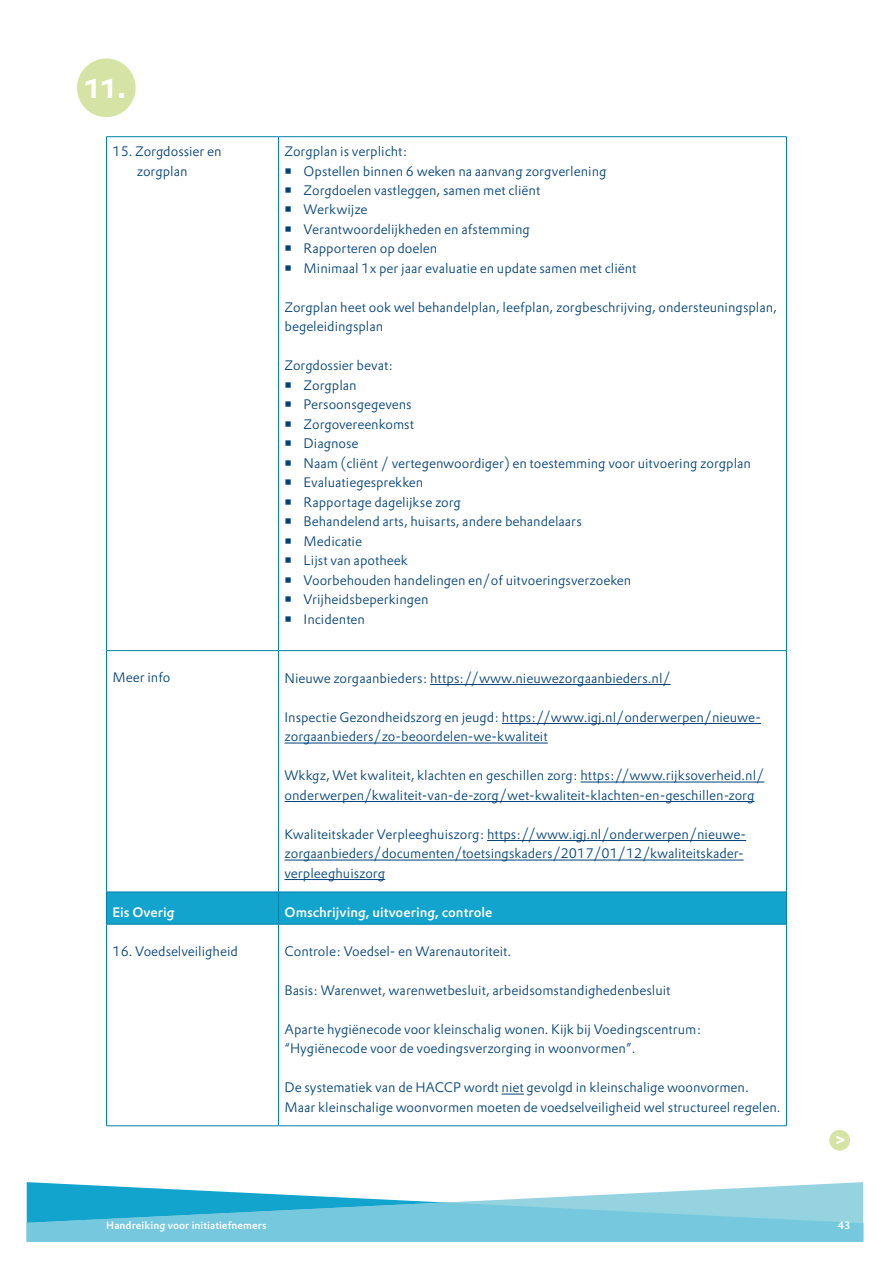
<style>
.page{position:relative;width:893px;height:1263px;background:#fff}
.page>*{position:absolute;margin:0;border:0;box-sizing:border-box;transform-origin:0 0}
.t1{font:700 27px "DTL Prokyon TOT";color:#fff}
.t2{font:700 16.95px "DTL Prokyon TOT";color:#fff}
.t3{font:300 13.5px/19.5px "DTL Prokyon TOT";color:#004179}
.t4{font:500 13.5px "DTL Prokyon TOT";color:#fff}
.t5{font:500 10.5px "DTL Prokyon TOT";letter-spacing:.005em;color:#fff}
</style>
<div class="page">
<svg style="left:27px;top:1182px;width:836px;height:20px"></svg>
<svg style="left:27px;top:1202px;width:836px;height:40px;background:#6dc4dc"></svg>
<div style="left:107px;top:893px;width:679px;height:31px;background:#12a4cd"></div>
<hr style="left:106px;top:137px;width:1px;height:513px;background:#0080ab">
<hr style="left:106px;top:136px;width:173px;height:1px;background:#0080ab">
<hr style="left:278px;top:137px;width:1px;height:513px;background:#0080ab">
<hr style="left:279px;top:136px;width:508px;height:1px;background:#0080ab">
<hr style="left:786px;top:137px;width:1px;height:513px;background:#0080ab">
<hr style="left:106px;top:651px;width:1px;height:241px;background:#0080ab">
<hr style="left:106px;top:650px;width:173px;height:1px;background:#0080ab">
<hr style="left:278px;top:651px;width:1px;height:241px;background:#0080ab">
<hr style="left:279px;top:650px;width:508px;height:1px;background:#0080ab">
<hr style="left:786px;top:651px;width:1px;height:241px;background:#0080ab">
<hr style="left:106px;top:924px;width:1px;height:201px;background:#0080ab">
<hr style="left:278px;top:924px;width:1px;height:201px;background:#0080ab">
<hr style="left:786px;top:924px;width:1px;height:201px;background:#0080ab">
<hr style="left:106px;top:1125px;width:173px;height:1px;background:#0080ab">
<hr style="left:279px;top:1125px;width:508px;height:1px;background:#0080ab">
<hr style="left:106px;top:892px;width:173px;height:1px;background:#0080ab">
<hr style="left:106px;top:892px;width:1px;height:32px;background:#0080ab">
<hr style="left:106px;top:924px;width:173px;height:1px;background:#0080ab">
<hr style="left:279px;top:892px;width:508px;height:1px;background:#0080ab">
<hr style="left:278px;top:892px;width:1px;height:32px;background:#0080ab">
<hr style="left:786px;top:892px;width:1px;height:32px;background:#0080ab">
<hr style="left:279px;top:924px;width:508px;height:1px;background:#0080ab">
<hr style="left:430px;top:684px;width:241px;height:1px;background:#004179">
<hr style="left:502px;top:723px;width:259px;height:1px;background:#004179">
<hr style="left:285px;top:743px;width:263px;height:1px;background:#004179">
<hr style="left:580px;top:782px;width:184px;height:1px;background:#004179">
<hr style="left:285px;top:801px;width:469px;height:1px;background:#004179">
<hr style="left:487px;top:840px;width:259px;height:1px;background:#004179">
<hr style="left:285px;top:860px;width:459px;height:1px;background:#004179">
<hr style="left:285px;top:879px;width:100px;height:1px;background:#004179">
<svg style="left:502px;top:1094px;width:22px;height:1px"></svg>
<div style="left:77px;top:58px;width:59px;height:59px;background:#d5e3a5;border-radius:50%"></div>
<div style="left:829px;top:1130px;width:21px;height:21px;background:#d5e3a5;border-radius:50%"></div>
<h1 class="t1" style="left:85px;top:70px;width:43px">11.</h1>
<p class="t3" style="left:137px;top:141px;width:86px;text-indent:-24px">15. Zorgdossier en zorgplan</p>
<p class="t3" style="left:304px;top:141px;width:334px;text-indent:-19px">Zorgplan is verplicht:<br>Opstellen binnen 6 weken na aanvang zorgverlening Zorgdoelen vastleggen, samen met cliënt<br>Werkwijze<br>Verantwoordelijkheden en afstemming<br>Rapporteren op doelen<br>Minimaal 1x per jaar evaluatie en update samen met cliënt</p>
<p class="t3" style="left:285px;top:297px;width:494px">Zorgplan heet ook wel behandelplan, leefplan, zorgbeschrijving, ondersteuningsplan, begeleidingsplan</p>
<p class="t3" style="left:304px;top:356px;width:449px;text-indent:-19px">Zorgdossier bevat:<br>Zorgplan<br>Persoonsgegevens<br>Zorgovereenkomst<br>Diagnose<br>Naam (cliënt / vertegenwoordiger) en toestemming voor uitvoering zorgplan<br>Evaluatiegesprekken<br>Rapportage dagelijkse zorg<br>Behandelend arts, huisarts, andere behandelaars<br>Medicatie<br>Lijst van apotheek<br>Voorbehouden handelingen en/of uitvoeringsverzoeken<br>Vrijheidsbeperkingen<br>Incidenten</p>
<p class="t3" style="left:112px;top:668px;width:59px">Meer info</p>
<p class="t3" style="left:285px;top:668px;width:388px">Nieuwe zorgaanbieders: https://www.nieuwezorgaanbieders.nl/</p>
<p class="t3" style="left:285px;top:707px;width:478px">Inspectie Gezondheidszorg en jeugd: https://www.igj.nl/onderwerpen/nieuwe&shy;zorgaanbieders/zo-beoordelen-we-kwaliteit</p>
<p class="t3" style="left:285px;top:765px;width:481px">Wkkgz, Wet kwaliteit, klachten en geschillen zorg: https://www.rijksoverheid.nl/ onderwerpen/kwaliteit-van-de-zorg/wet-kwaliteit-klachten-en-geschillen-zorg</p>
<p class="t3" style="left:285px;top:824px;width:463px">Kwaliteitskader Verpleeghuiszorg: https://www.igj.nl/onderwerpen/nieuwe&shy;zorgaanbieders/documenten/toetsingskaders/2017/01/12/kwaliteitskader&shy;verpleeghuiszorg</p>
<p class="t4" style="left:112px;top:903px;width:64px">Eis Overig</p>
<p class="t4" style="left:285px;top:903px;width:209px">Omschrijving, uitvoering, controle</p>
<p class="t3" style="left:112px;top:941px;width:127px">16. Voedselveiligheid</p>
<p class="t3" style="left:285px;top:941px;width:228px">Controle: Voedsel- en Warenautoriteit.</p>
<p class="t3" style="left:285px;top:980px;width:388px">Basis: Warenwet, warenwetbesluit, arbeidsomstandighedenbesluit</p>
<p class="t3" style="left:285px;top:1019px;width:418px">Aparte hygiënecode voor kleinschalig wonen. Kijk bij Voedingscentrum: “Hygiënecode voor de voedingsverzorging in woonvormen”.</p>
<p class="t3" style="left:285px;top:1077px;width:497px">De systematiek van de HACCP wordt niet gevolgd in kleinschalige woonvormen.<br>Maar kleinschalige woonvormen moeten de voedselveiligheid wel structureel regelen.</p>
<p class="t2" style="left:835px;top:1128px;width:12px">&gt;</p>
<p class="t5" style="left:106px;top:1218px;width:162px">Handreiking voor initiatiefnemers</p>
<p class="t5" style="left:838px;top:1218px;width:14px">43</p>
</div>
